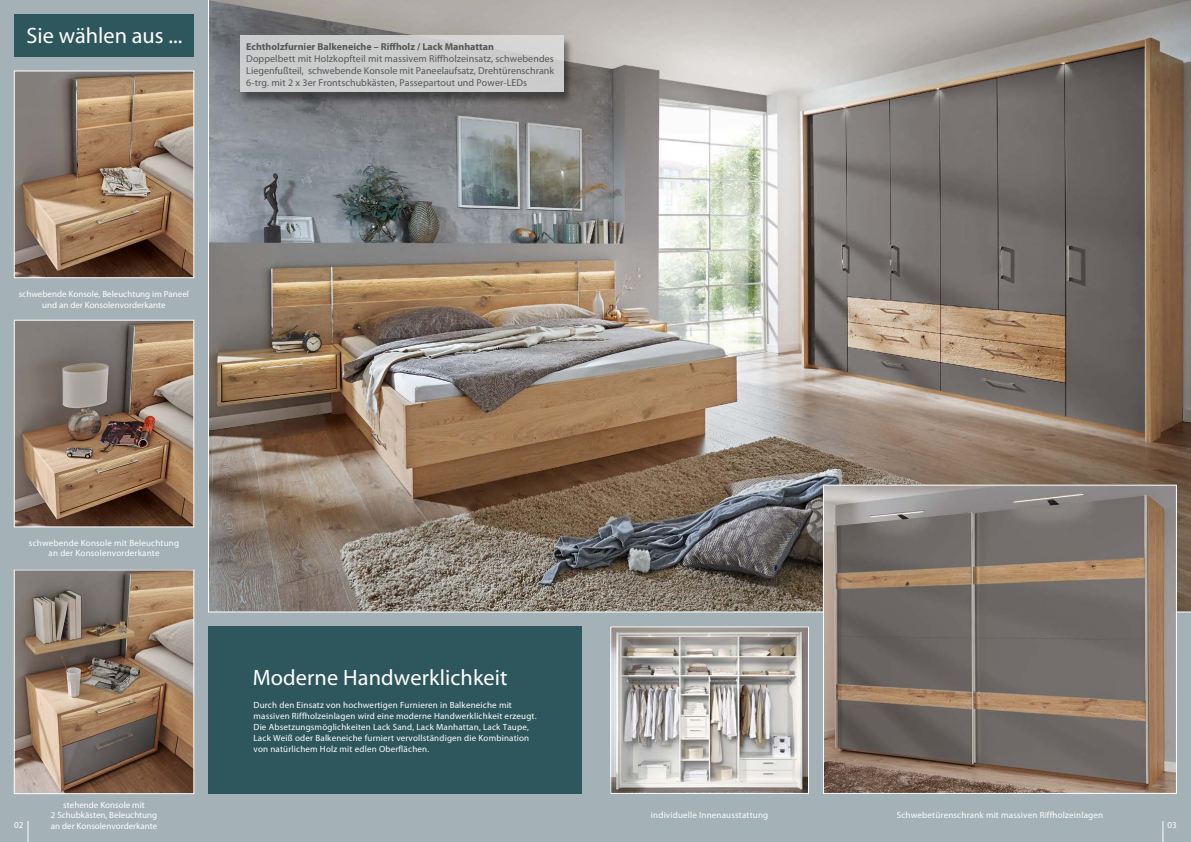
<style>
.page{position:relative;width:1191px;height:842px;background:#a4b1b6}
.page>*{position:absolute;margin:0;border:0;box-sizing:border-box;transform-origin:0 0}
.t1{font:22.3px "Myriad Pro";letter-spacing:.005em;color:#fff}
.t2{font:10px/12px "Myriad Pro";letter-spacing:.01em;color:#565656;text-align:justify}
.t3{font:700 10px "Myriad Pro";color:#565656}
.t4{font:9px/10.8px "Myriad Pro";letter-spacing:.02em;color:#fff;text-align:center}
.t5{font:9px/10.8px "Myriad Pro";color:#fff;text-align:center}
</style>
<div class="page">
<svg style="left:28px;top:821px;width:1px;height:21px"></svg>
<svg style="left:1162px;top:821px;width:1px;height:21px"></svg>
<div style="left:14px;top:14px;width:180px;height:43px;background:#2e565d"></div>
<img style="left:208px;top:0;width:983px;height:612px">
<div style="left:238px;top:37px;width:336px;height:69px;background:#000;opacity:.5"></div>
<div style="left:240px;top:35px;width:323px;height:57px;background:#ccc"></div>
<img style="left:16px;top:73px;width:176px;height:203px">
<div style="left:14px;top:71px;width:180px;height:207px;border:1px solid #fff"></div>
<img style="left:16px;top:322px;width:176px;height:203px">
<div style="left:14px;top:320px;width:180px;height:207px;border:1px solid #fff"></div>
<img style="left:16px;top:572px;width:176px;height:220px">
<div style="left:14px;top:570px;width:180px;height:224px;border:1px solid #fff"></div>
<img style="left:825px;top:487px;width:349px;height:305px">
<div style="left:823px;top:485px;width:353px;height:309px;border:1px solid #fff"></div>
<div style="left:208px;top:626px;width:373px;height:168px;background:#2e565d"></div>
<img style="left:612px;top:628px;width:195px;height:164px">
<div style="left:610px;top:626px;width:199px;height:168px;border:1px solid #fff"></div>
<h1 class="t1" style="left:27px;top:22px;width:157px">Sie wählen aus ...</h1>
<p class="t3" style="left:246px;top:40px;width:249px">Echtholzfurnier Balkeneiche – Riffholz / Lack Manhattan</p>
<p class="t2" style="left:246px;top:52px;width:309px">Doppelbett mit Holzkopfteil mit massivem Riffholzeinsatz, schwebendes Liegenfußteil, schwebende Konsole mit Paneelaufsatz, Drehtürenschrank 6-trg. mit 2 x 3er Frontschubkästen, Passepartout und Power-LEDs</p>
<p class="t5" style="left:19px;top:288px;width:172px">schwebende Konsole, Beleuchtung im Paneel und an der Konsolenvorderkante</p>
<p class="t4" style="left:29px;top:537px;width:152px">schwebende Konsole mit Beleuchtung an der Konsolenvorderkante</p>
<h1 class="t1" style="left:253px;top:664px;width:256px">Moderne Handwerklichkeit</h1>
<p class="t4" style="left:253px;top:700px;width:284px;text-align:left">Durch den Einsatz von hochwertigen Furnieren in Balkeneiche mit massiven Riffholzeinlagen wird eine moderne Handwerklichkeit erzeugt.<br>Die Absetzungsmöglichkeiten Lack Sand, Lack Manhattan, Lack Taupe, Lack Weiß oder Balkeneiche furniert vervollständigen die Kombination von natürlichem Holz mit edlen Oberflächen.</p>
<p class="t5" style="left:51px;top:799px;width:108px">stehende Konsole mit<br>2 Schubkästen, Beleuchtung an der Konsolenvorderkante</p>
<p class="t4" style="left:896px;top:810px;width:208px">Schwebetürenschrank mit massiven Riffholzeinlagen</p>
<p class="t4" style="left:651px;top:810px;width:119px">individuelle Innenausstattung</p>
<p class="t4" style="left:14px;top:819px;width:11px">02</p>
<p class="t4" style="left:1167px;top:819px;width:11px">03</p>
</div>
